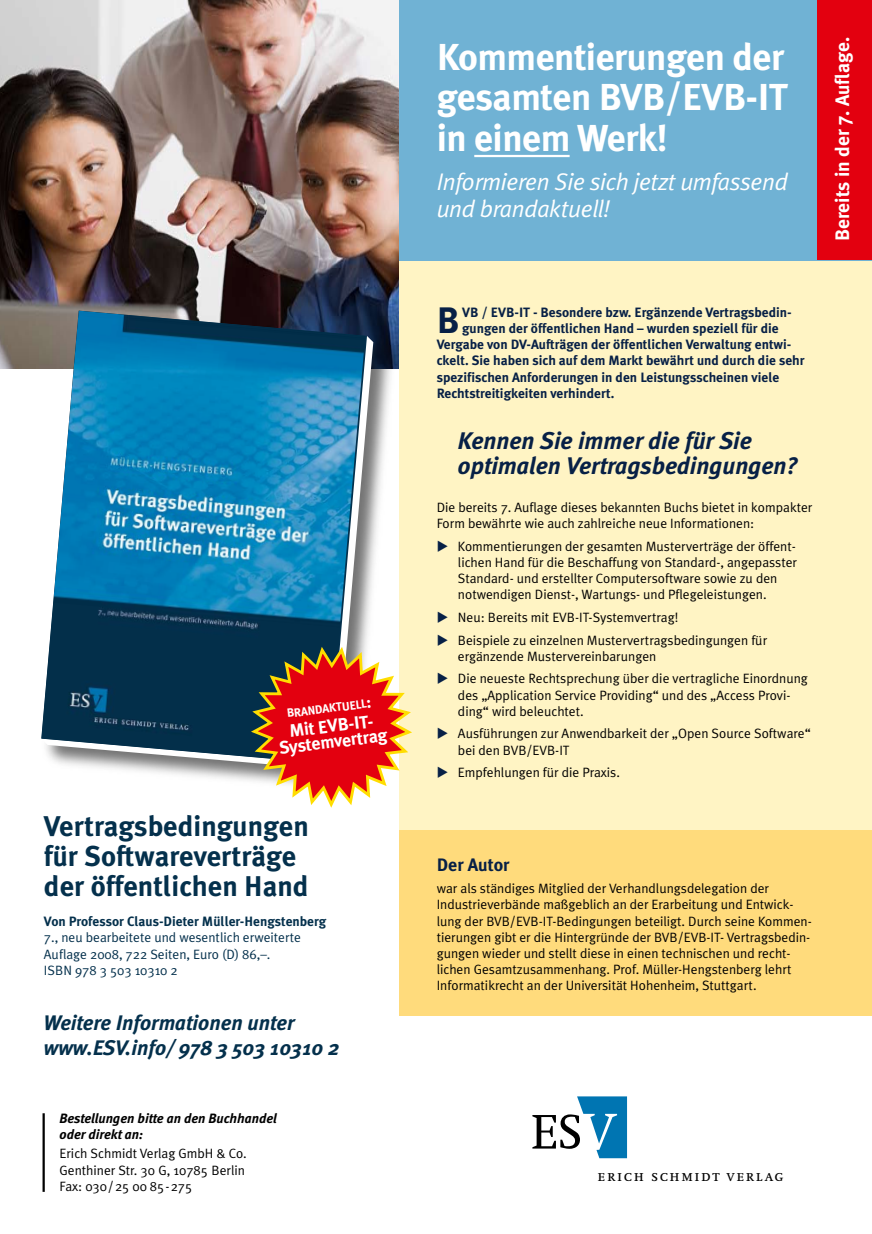
<style>
.page{position:relative;width:872px;height:1234px;background:#fff}
.page>*{position:absolute;margin:0;border:0;box-sizing:border-box;transform-origin:0 0}
.t1{font:700 37.5px/40.5px "Meta Plus";letter-spacing:-.015em;color:#fff;text-align:justify}
.t2{font:700 36.75px "Meta Plus";color:#072046}
.t3{font:700 28.5px/30px "Meta Plus";color:#04304c}
.t4{font:italic 700 24px/25.5px "Meta";color:#072046}
.t5{font:italic 24px/27px "Meta Plus Normal";letter-spacing:-.015em;color:#fff}
.t6{font:italic 700 21px/25.5px "Meta";color:#04304c}
.t7{font:700 19.5px "Meta Plus";color:#fff}
.t8{font:700 18px "Meta Plus";color:#072046}
.t9{font:700 17.85px/15.8px "Meta Plus";color:#fff;text-align:center}
.t10{font:15.75px "Swift SC";letter-spacing:.1em;color:#000}
.t11{font:13.5px/16.2px "Meta Plus Normal";color:#000}
.t12{font:700 13.5px "Meta Plus";color:#072046}
.t13{font:13.5px/16.5px "Meta Plus Normal";color:#04304c}
.t14{font:italic 700 13.5px/16.5px "Meta";color:#000}
.t15{font:700 13.5px "Meta Plus";color:#04304c}
.t16{font:700 12px "Meta Plus";color:#fff}
.s1{font-size:17.1px}
.s2{color:#072046}
</style>
<div class="page">
<img style="left:0;top:0;width:400px;height:368px">
<div style="left:400px;top:0;width:472px;height:967px;background:#fff4c4"></div>
<svg style="left:532px;top:1096px;width:95px;height:61px"></svg>
<div style="left:400px;top:829px;width:472px;height:186px;background:#ffdb7c"></div>
<hr style="left:43px;top:1112px;width:2px;height:79px;background:#000">
<div style="left:39px;top:333px;width:358px;height:461px;background:#000;opacity:.55"></div>
<svg style="left:41px;top:336px;width:332px;height:434px"></svg>
<img style="left:41px;top:310px;width:324px;height:453px">
<div style="left:400px;top:0;width:472px;height:260px;background:#70b2d4"></div>
<svg style="left:247px;top:581px;width:168px;height:296px"></svg>
<div style="left:817px;top:0;width:55px;height:260px;background:#e3000f"></div>
<hr style="left:474px;top:155px;width:95px;height:2px;background:#fff">
<p class="t16" style="left:286px;top:706px;width:87px;rotate:-7deg">brandaktuell<span class="s1">:</span></p>
<h3 class="t9" style="left:276px;top:724px;width:110px;rotate:-7deg">Mit EVB-IT-<br>Systemvertrag</h3>
<h3 class="t3" style="left:44px;top:811px;width:266px">Vertragsbedingungen für Softwareverträge der öffentlichen Hand</h3>
<p class="t15" style="left:44px;top:912px;width:284px">Von Professor Claus-Dieter Müller-Hengstenberg</p>
<p class="t13" style="left:44px;top:928px;width:259px">7., neu bearbeitete und wesentlich erweiterte<br>Auflage 2008, 722 Seiten, Euro (D) 86,–.<br>ISBN 978 3 503 10310 2</p>
<h3 class="t6" style="left:44px;top:1009px;width:297px">Weitere Informationen unter www.ESV.info/ 978 3 503 10310 2</h3>
<p class="t14" style="left:60px;top:1109px;width:219px">Bestellungen bitte an den Buchhandel oder direkt an:</p>
<p class="t11" style="left:60px;top:1144px;width:189px">Erich Schmidt Verlag GmbH &amp; Co.<br>Genthiner Str. 30 G, 10785 Berlin<br>Fax: 030/25 00 85-275</p>
<h1 class="t1" style="left:437px;top:36px;width:353px">Kommentierungen der gesamten BVB/EVB-IT in einem Werk!</h1>
<h3 class="t5" style="left:437px;top:168px;width:353px">Informieren Sie sich jetzt umfassend und brandaktuell!</h3>
<h3 class="t7" style="left:831px;top:241px;width:206px;rotate:-90deg">Bereits in der 7. Auflage.</h3>
<h2 class="t2" style="left:437px;top:299px;width:24px">B</h2>
<p class="t12" style="left:462px;top:304px;width:331px">VB / EVB-IT - Besondere bzw. Ergänzende Vertragsbedin-</p>
<p class="t12" style="left:462px;top:320px;width:318px">gungen der öffentlichen Hand – wurden speziell für die</p>
<p class="t12" style="left:437px;top:337px;width:356px">Vergabe von DV-Aufträgen der öffentlichen Verwaltung entwi-</p>
<p class="t12" style="left:437px;top:353px;width:369px">ckelt. Sie haben sich auf dem Markt bewährt und durch die sehr</p>
<p class="t12" style="left:437px;top:369px;width:344px">spezifischen Anforderungen in den Leistungsscheinen viele</p>
<p class="t12" style="left:437px;top:385px;width:179px">Rechtstreitigkeiten verhindert.</p>
<h3 class="t4" style="left:458px;top:428px;width:341px">Kennen Sie immer die für Sie optimalen Vertragsbedingungen?</h3>
<p class="t11" style="left:437px;top:499px;width:377px">Die bereits 7. Auflage dieses bekannten Buchs bietet in kompakter<br>Form bewährte wie auch zahlreiche neue Informationen:</p>
<p class="t11" style="left:458px;top:537px;width:341px;text-indent:-21px"><span class="s2">◆</span> Kommentierungen der gesamten Musterverträge der öffent&shy;lichen Hand für die Beschaffung von Standard-, angepasster Standard- und erstellter Computersoftware sowie zu den notwendigen Dienst-, Wartungs- und Pflegeleistungen.</p>
<p class="t11" style="left:437px;top:609px;width:243px"><span class="s2">◆</span> Neu: Bereits mit EVB-IT-Systemvertrag!</p>
<p class="t11" style="left:458px;top:631px;width:311px;text-indent:-21px"><span class="s2">◆</span> Beispiele zu einzelnen Mustervertragsbedingungen für ergänzende Mustervereinbarungen</p>
<p class="t11" style="left:458px;top:670px;width:351px;text-indent:-21px"><span class="s2">◆</span> Die neueste Rechtsprechung über die vertragliche Einordnung des „Application Service Providing“ und des „Access Provi&shy;ding“ wird beleuchtet.</p>
<p class="t11" style="left:458px;top:725px;width:354px;text-indent:-21px"><span class="s2">◆</span> Ausführungen zur Anwendbarkeit der „Open Source Software“ bei den BVB/EVB-IT</p>
<p class="t11" style="left:437px;top:764px;width:185px"><span class="s2">◆</span> Empfehlungen für die Praxis.</p>
<h3 class="t8" style="left:437px;top:853px;width:74px">Der Autor</h3>
<p class="t11" style="left:437px;top:880px;width:376px">war als ständiges Mitglied der Verhandlungsdelegation der Indus-trie-verbände maßgeblich an der Erarbeitung und Entwick&shy;lung der BVB/EVB-IT-Bedingungen beteiligt. Durch seine Kommen&shy;tierungen gibt er die Hintergründe der BVB/EVB-IT- Vertragsbedin&shy;gungen wieder und stellt diese in einen technischen und recht&shy;lichen Gesamtzusammenhang. Prof. Müller-Hengstenberg lehrt Informatikrecht an der Universität Hohenheim, Stuttgart.</p>
<p class="t10" style="left:597px;top:1167px;width:187px">erich schmidt verlag</p>
</div>
